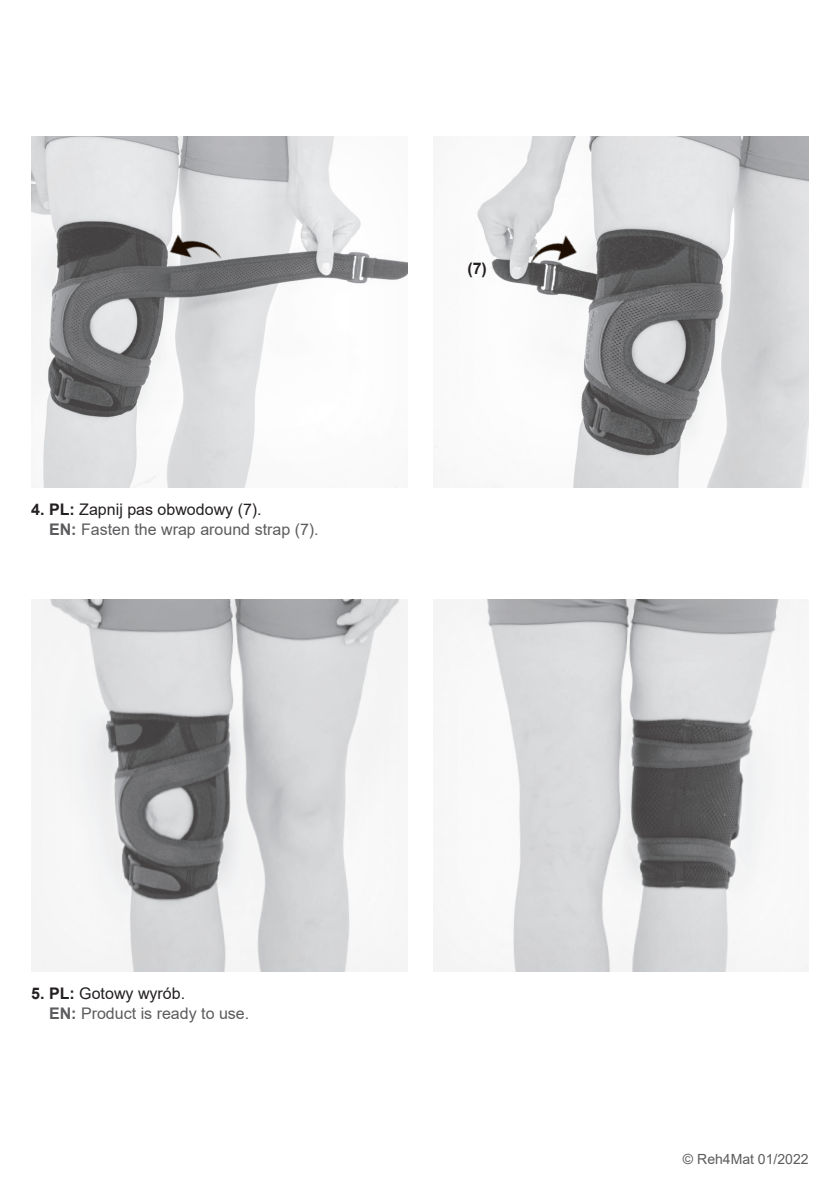
<style>
.page{position:relative;width:840px;height:1191px;background:#fff}
.page>*{position:absolute;margin:0;border:0;box-sizing:border-box;transform-origin:0 0}
.t1{font:16px "Arial";color:#5c5c5f}
.t2{font:16px "Arial";color:#231f20}
.t3{font:700 16px "Arial";color:#231f20}
.t4{font:14px "Arial";color:#5c5c5f}
.s1{font-weight:700}
</style>
<div class="page">
<div style="left:431px;top:134px;width:379px;height:354px;background:#231f20;opacity:.04"></div>
<img style="left:522px;top:217px;width:63px;height:64px">
<div style="left:30px;top:598px;width:380px;height:374px;background:#231f20;opacity:.04"></div>
<div style="left:432px;top:598px;width:378px;height:373px;background:#231f20;opacity:.04"></div>
<div style="left:31px;top:134px;width:379px;height:354px;background:#231f20;opacity:.04"></div>
<img style="left:155px;top:214px;width:73px;height:64px">
<p class="t2" style="left:31px;top:498px;width:232px"><span class="s1">4. PL:</span> Zapnij pas obwodowy (7).</p>
<p class="t1" style="left:49px;top:518px;width:271px"><span class="s1">EN:</span> Fasten the wrap around strap (7).</p>
<p class="t3" style="left:467px;top:257px;width:21px">(7)</p>
<p class="t2" style="left:31px;top:982px;width:155px"><span class="s1">5. PL:</span> Gotowy wyrób.</p>
<p class="t1" style="left:49px;top:1002px;width:202px"><span class="s1">EN:</span> Product is ready to use.</p>
<p class="t4" style="left:682px;top:1149px;width:127px">© Reh4Mat 01/2022</p>
</div>
